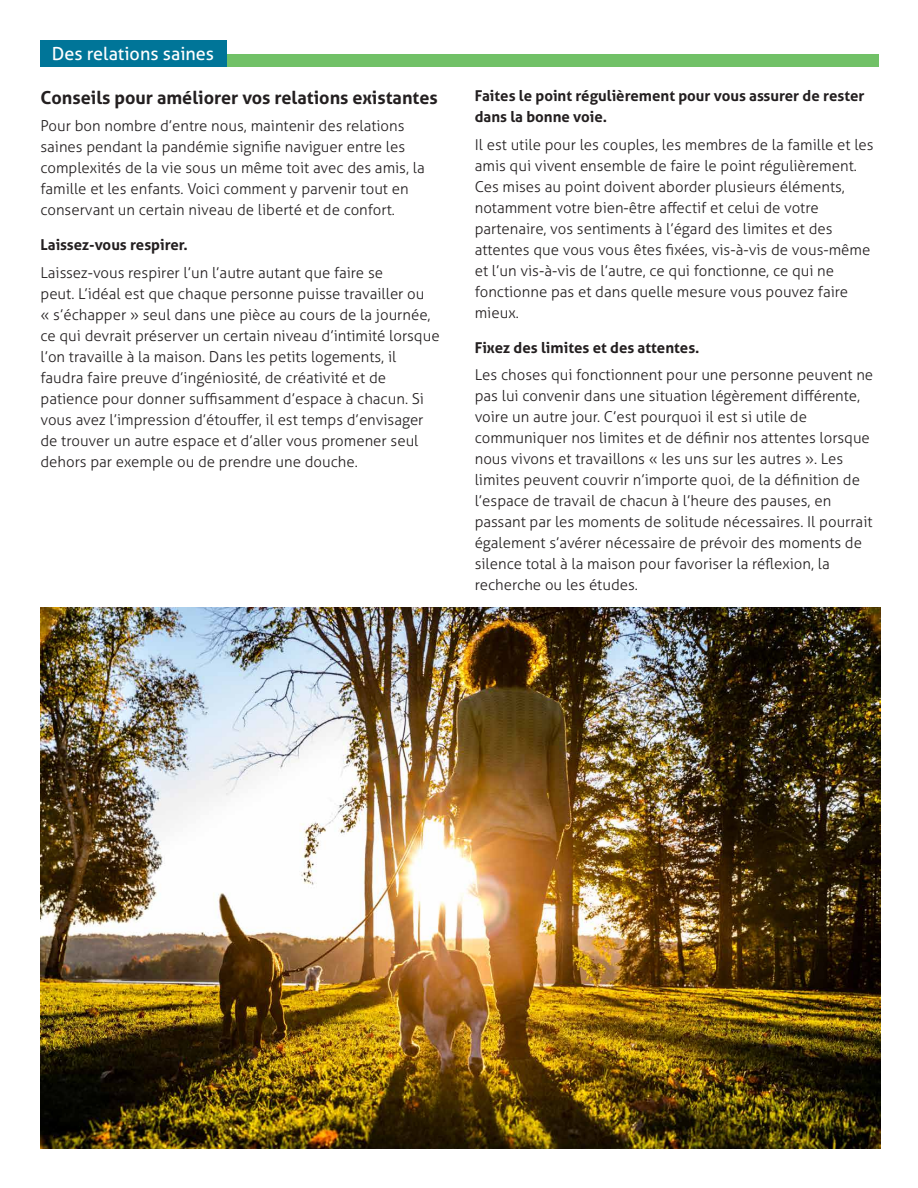
<style>
.page{position:relative;width:918px;height:1188px;background:#fff}
.page>*{position:absolute;margin:0;border:0;box-sizing:border-box;transform-origin:0 0}
.Subhead_h4{font:700 18px "Aller";color:#231f20}
.t1{font:18px "Aller";color:#fff}
.BodyCopy{font:300 15px/21px "Aller";color:#231f20}
.BodyCopy-2{font:700 15px/21px "Aller";color:#231f20}
</style>
<div class="page">
<div style="left:52px;top:54px;width:827px;height:13px;background:#71c167"></div>
<div style="left:40px;top:40px;width:187px;height:27px;background:#007598"></div>
<img style="left:40px;top:608px;width:840px;height:540px">
<p class="t1" style="left:52px;top:43px;width:164px">Des relations saines</p>
<h4 class="Subhead_h4" style="left:40px;top:86px;width:399px">Conseils pour améliorer vos relations existantes</h4>
<p class="BodyCopy" style="left:40px;top:116px;width:386px">Pour bon nombre d’entre nous, maintenir des relations saines pendant la pandémie signifie naviguer entre les complexités de la vie sous un même toit avec des amis, la famille et les enfants. Voici comment y parvenir tout en conservant un certain niveau de liberté et de confort.</p>
<p class="BodyCopy-2" style="left:40px;top:234px;width:149px">Laissez-vous respirer.</p>
<p class="BodyCopy" style="left:40px;top:262px;width:401px">Laissez-vous respirer l’un l’autre autant que faire se<br>peut. L’idéal est que chaque personne puisse travailler ou<br>« s’échapper » seul dans une pièce au cours de la journée, ce qui devrait préserver un certain niveau d’intimité lorsque l’on travaille à la maison. Dans les petits logements, il faudra faire preuve d’ingéniosité, de créativité et de patience pour donner suffisamment d’espace à chacun. Si vous avez l’impression d’étouffer, il est temps d’envisager de trouver un autre espace et d’aller vous promener seul dehors par exemple ou de prendre une douche.</p>
<p class="BodyCopy-2" style="left:475px;top:85px;width:391px">Faites le point régulièrement pour vous assurer de rester dans la bonne voie.</p>
<p class="BodyCopy" style="left:475px;top:134px;width:400px">Il est utile pour les couples, les membres de la famille et les amis qui vivent ensemble de faire le point régulièrement.<br>Ces mises au point doivent aborder plusieurs éléments, notamment votre bien-être affectif et celui de votre partenaire, vos sentiments à l’égard des limites et des attentes que vous vous êtes fixées, vis-à-vis de vous-même et l’un vis-à-vis de l’autre, ce qui fonctionne, ce qui ne fonctionne pas et dans quelle mesure vous pouvez faire mieux.</p>
<p class="BodyCopy-2" style="left:475px;top:337px;width:226px">Fixez des limites et des attentes.</p>
<p class="BodyCopy" style="left:475px;top:365px;width:400px">Les choses qui fonctionnent pour une personne peuvent ne pas lui convenir dans une situation légèrement différente, voire un autre jour. C’est pourquoi il est si utile de communiquer nos limites et de définir nos attentes lorsque nous vivons et travaillons « les uns sur les autres ». Les limites peuvent couvrir n’importe quoi, de la définition de l’espace de travail de chacun à l’heure des pauses, en passant par les moments de solitude nécessaires. Il pourrait également s’avérer nécessaire de prévoir des moments de silence total à la maison pour favoriser la réflexion, la recherche ou les études.</p>
</div>
